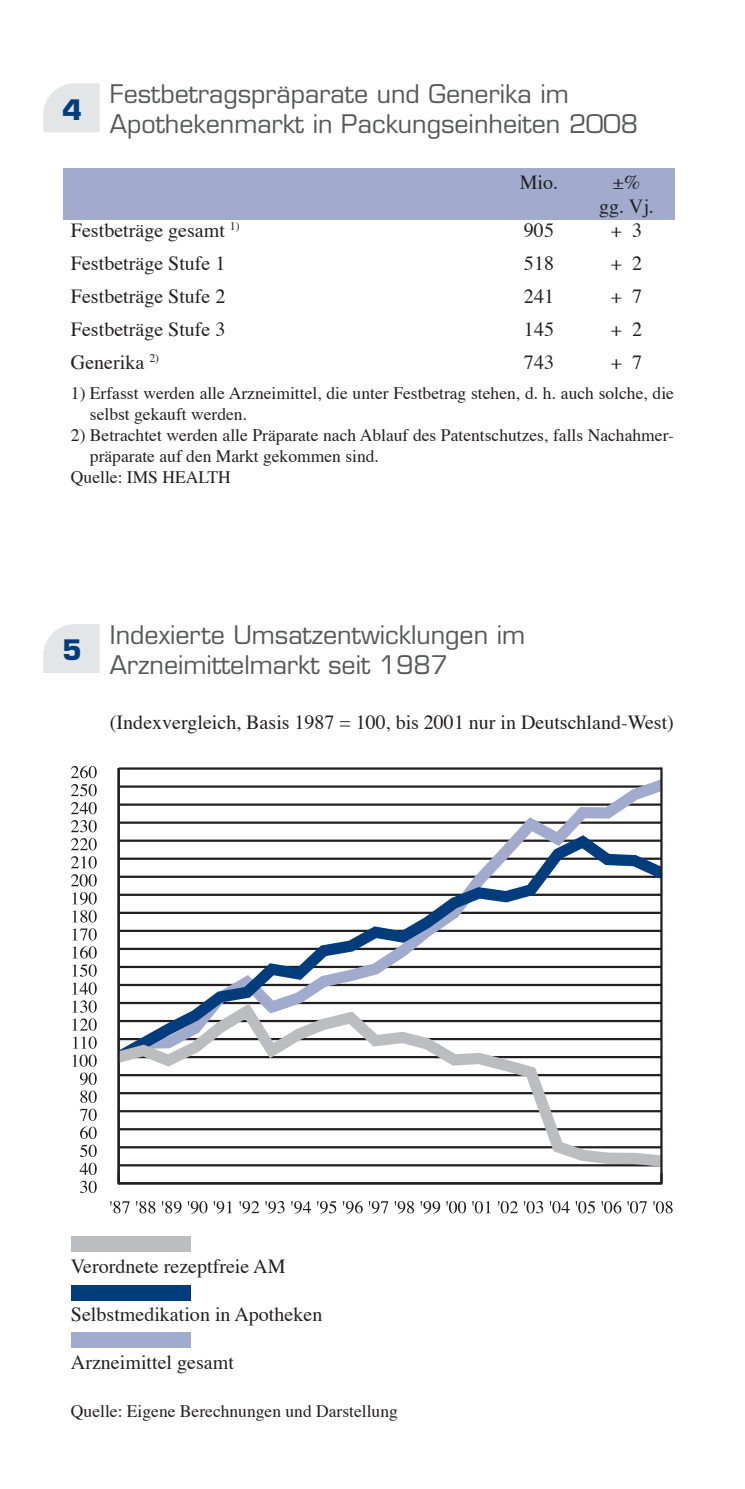
<style>
.page{position:relative;width:745px;height:1489px;background:#fff}
.page>*{position:absolute;margin:0;border:0;box-sizing:border-box;transform-origin:0 0}
.t1{font:700 27.5px "Eurostile";color:#013d7d}
.t2{font:25px/30px "Eurostile";color:#57585a}
.t3{font:20px/24px "Times";color:#231f20;text-align:center}
.t4{font:17.5px/21px "Times";color:#231f20}
</style>
<div class="page">
<div style="left:63px;top:168px;width:610px;height:51px;background:#a0abcd"></div>
<div style="left:71px;top:1236px;width:119px;height:15px;background:#bcbdc0"></div>
<div style="left:71px;top:1285px;width:119px;height:15px;background:#013d7d"></div>
<div style="left:71px;top:1331px;width:119px;height:15px;background:#a0abcd"></div>
<svg style="left:43px;top:83px;width:56px;height:49px;background:#e6e7e9"></svg>
<svg style="left:43px;top:624px;width:56px;height:49px;background:#e6e7e8"></svg>
<svg style="left:80px;top:1180px;width:17px;height:12px"></svg>
<svg style="left:80px;top:1162px;width:17px;height:12px"></svg>
<svg style="left:80px;top:1144px;width:17px;height:12px"></svg>
<svg style="left:80px;top:1126px;width:17px;height:12px"></svg>
<svg style="left:80px;top:1108px;width:17px;height:12px"></svg>
<svg style="left:80px;top:1090px;width:17px;height:12px"></svg>
<svg style="left:80px;top:1072px;width:17px;height:12px"></svg>
<svg style="left:72px;top:1054px;width:25px;height:12px"></svg>
<svg style="left:73px;top:1036px;width:24px;height:12px"></svg>
<svg style="left:72px;top:1018px;width:25px;height:12px"></svg>
<svg style="left:72px;top:1000px;width:25px;height:12px"></svg>
<svg style="left:72px;top:982px;width:25px;height:12px"></svg>
<svg style="left:72px;top:964px;width:25px;height:12px"></svg>
<svg style="left:72px;top:946px;width:25px;height:12px"></svg>
<svg style="left:72px;top:928px;width:25px;height:12px"></svg>
<svg style="left:72px;top:910px;width:25px;height:12px"></svg>
<svg style="left:72px;top:892px;width:25px;height:12px"></svg>
<svg style="left:71px;top:874px;width:26px;height:12px"></svg>
<svg style="left:71px;top:856px;width:26px;height:12px"></svg>
<svg style="left:71px;top:838px;width:26px;height:12px"></svg>
<svg style="left:71px;top:820px;width:26px;height:12px"></svg>
<svg style="left:71px;top:802px;width:26px;height:12px"></svg>
<svg style="left:71px;top:765px;width:26px;height:31px"></svg>
<hr style="left:119px;top:1182px;width:542px;height:2px;background:#231f20">
<hr style="left:119px;top:767px;width:542px;height:2px;background:#231f20">
<svg style="left:120px;top:779px;width:540px;height:56px"></svg>
<svg style="left:120px;top:835px;width:540px;height:168px"></svg>
<svg style="left:120px;top:1003px;width:540px;height:163px"></svg>
<hr style="left:660px;top:767px;width:2px;height:417px;background:#231f20">
<svg style="left:110px;top:1201px;width:20px;height:12px"></svg>
<svg style="left:136px;top:1201px;width:19px;height:12px"></svg>
<svg style="left:162px;top:1201px;width:19px;height:12px"></svg>
<svg style="left:188px;top:1201px;width:19px;height:12px"></svg>
<svg style="left:213px;top:1201px;width:19px;height:12px"></svg>
<svg style="left:239px;top:1201px;width:20px;height:12px"></svg>
<svg style="left:265px;top:1201px;width:19px;height:12px"></svg>
<svg style="left:291px;top:1201px;width:20px;height:12px"></svg>
<svg style="left:317px;top:1201px;width:19px;height:12px"></svg>
<svg style="left:343px;top:1200px;width:19px;height:13px"></svg>
<svg style="left:368px;top:1201px;width:20px;height:12px"></svg>
<svg style="left:394px;top:1201px;width:20px;height:12px"></svg>
<svg style="left:420px;top:1201px;width:20px;height:12px"></svg>
<svg style="left:446px;top:1201px;width:20px;height:12px"></svg>
<svg style="left:472px;top:1201px;width:18px;height:12px"></svg>
<svg style="left:498px;top:1201px;width:19px;height:12px"></svg>
<svg style="left:524px;top:1201px;width:19px;height:12px"></svg>
<svg style="left:549px;top:1201px;width:20px;height:12px"></svg>
<svg style="left:575px;top:1201px;width:19px;height:12px"></svg>
<svg style="left:601px;top:1200px;width:20px;height:13px"></svg>
<svg style="left:627px;top:1201px;width:19px;height:12px"></svg>
<svg style="left:653px;top:1201px;width:19px;height:12px"></svg>
<hr style="left:117px;top:768px;width:3px;height:416px;background:#231f20">
<h2 class="t2" style="left:110px;top:79px;width:529px">Festbetragspräparate und Generika im<br>Apothekenmarkt in Packungseinheiten 2008</h2>
<p class="t3" style="left:519px;top:168px;width:40px">Mio.</p>
<p class="t3" style="left:599px;top:168px;width:56px">±% gg. Vj.</p>
<p class="t3" style="left:71px;top:216px;width:170px">Festbeträge gesamt <sup>1)</sup></p>
<p class="t3" style="left:523px;top:216px;width:31px">905</p>
<p class="t3" style="left:610px;top:216px;width:33px">+ 3</p>
<p class="t3" style="left:71px;top:249px;width:156px">Festbeträge Stufe 1</p>
<p class="t3" style="left:523px;top:249px;width:31px">518</p>
<p class="t3" style="left:610px;top:249px;width:33px">+ 2</p>
<p class="t3" style="left:71px;top:282px;width:156px">Festbeträge Stufe 2</p>
<p class="t3" style="left:523px;top:282px;width:31px">241</p>
<p class="t3" style="left:610px;top:282px;width:33px">+ 7</p>
<p class="t3" style="left:71px;top:315px;width:156px">Festbeträge Stufe 3</p>
<p class="t3" style="left:523px;top:315px;width:31px">145</p>
<p class="t3" style="left:610px;top:315px;width:33px">+ 2</p>
<p class="t3" style="left:71px;top:348px;width:90px">Generika <sup>2)</sup></p>
<p class="t3" style="left:523px;top:348px;width:31px">743</p>
<p class="t3" style="left:610px;top:348px;width:33px">+ 7</p>
<p class="t4" style="left:90px;top:381px;width:585px;text-indent:-19px">1) Erfasst werden alle Arzneimittel, die unter Festbetrag stehen, d. h. auch solche, die selbst gekauft werden.</p>
<p class="t4" style="left:71px;top:423px;width:604px">2) Betrachtet werden alle Präparate nach Ablauf des Patentschutzes, falls Nachahmer-</p>
<p class="t4" style="left:90px;top:444px;width:290px">präparate auf den Markt gekommen sind.</p>
<p class="t4" style="left:71px;top:465px;width:161px">Quelle: IMS HEALTH</p>
<h1 class="t1" style="left:62px;top:92px;width:21px">4</h1>
<h1 class="t1" style="left:62px;top:633px;width:21px">5</h1>
<h2 class="t2" style="left:110px;top:620px;width:416px">Indexierte Umsatzentwicklungen im<br>Arzneimittelmarkt seit 1987</h2>
<p class="t3" style="left:110px;top:709px;width:565px">(Indexvergleich, Basis 1987 = 100, bis 2001 nur in Deutschland-West)</p>
<p class="t3" style="left:71px;top:1252px;width:216px">Verordnete rezeptfreie AM</p>
<p class="t3" style="left:71px;top:1300px;width:253px">Selbstmedikation in Apotheken</p>
<p class="t3" style="left:71px;top:1348px;width:164px">Arzneimittel gesamt</p>
<p class="t4" style="left:71px;top:1398px;width:328px">Quelle: Eigene Berechnungen und Darstellung</p>
</div>
